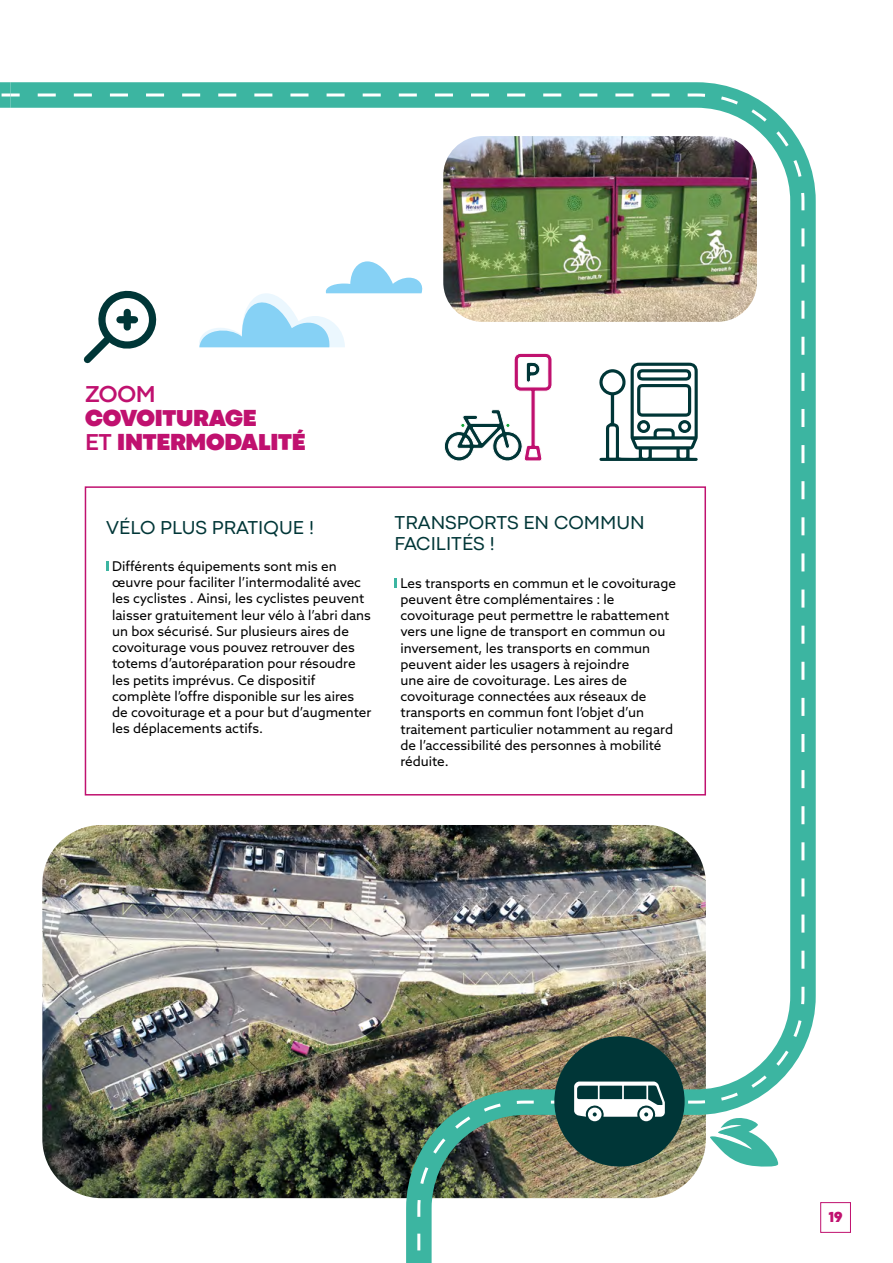
<style>
.page{position:relative;width:893px;height:1263px;background:#fff}
.page>*{position:absolute;margin:0;border:0;box-sizing:border-box;transform-origin:0 0}
.t1{font:900 24px/24px "Codec Pro";letter-spacing:-.01em;color:#c0116f}
.t2{font:700 24px "Codec Pro";color:#c0116f}
.t3{font:19.5px/21px "Codec Pro";color:#003637}
.t4{font:800 15px "Codec Pro";color:#c0116f}
.t5{font:13.5px/16.2px "Azo Sans";color:#000}
.s1{font-weight:700}
</style>
<div class="page">
<svg style="left:698px;top:82px;width:118px;height:961px"></svg>
<svg style="left:698px;top:92px;width:108px;height:1077px"></svg>
<img style="left:0;top:82px;width:698px;height:1181px">
<svg style="left:709px;top:1017px;width:95px;height:150px"></svg>
<div style="left:820px;top:1202px;width:31px;height:31px;border:1px solid #c0116f"></div>
<h1 class="t2" style="left:85px;top:379px;width:72px">ZOOM</h1>
<h1 class="t1" style="left:85px;top:406px;width:222px">COVOITURAGE<br><span class="s1">ET</span> INTERMODALITÉ</h1>
<h2 class="t3" style="left:106px;top:516px;width:210px">VÉLO PLUS PRATIQUE !</h2>
<p class="t5" style="left:112px;top:558px;width:261px">Différents équipements sont mis en œuvre pour faciliter l’intermodalité avec les cyclistes . Ainsi, les cyclistes peuvent laisser gratuitement leur vélo à l’abri dans un box sécurisé. Sur plusieurs aires de covoiturage vous pouvez retrouver des totems d’autoréparation pour résoudre les petits imprévus. Ce dispositif complète l’offre disponible sur les aires de covoiturage et a pour but d’augmenter les déplacements actifs.</p>
<h2 class="t3" style="left:395px;top:512px;width:252px">TRANSPORTS EN COMMUN<br>FACILITÉS !</h2>
<p class="t5" style="left:400px;top:575px;width:277px">Les transports en commun et le covoiturage peuvent être complémentaires : le covoiturage peut permettre le rabattement vers une ligne de transport en commun ou inversement, les transports en commun peuvent aider les usagers à rejoindre<br>une aire de covoiturage. Les aires de covoiturage connectées aux réseaux de transports en commun font l’objet d’un traitement particulier notamment au regard de l’accessibilité des personnes à mobilité réduite.</p>
<p class="t4" style="left:829px;top:1208px;width:15px">19</p>
</div>
